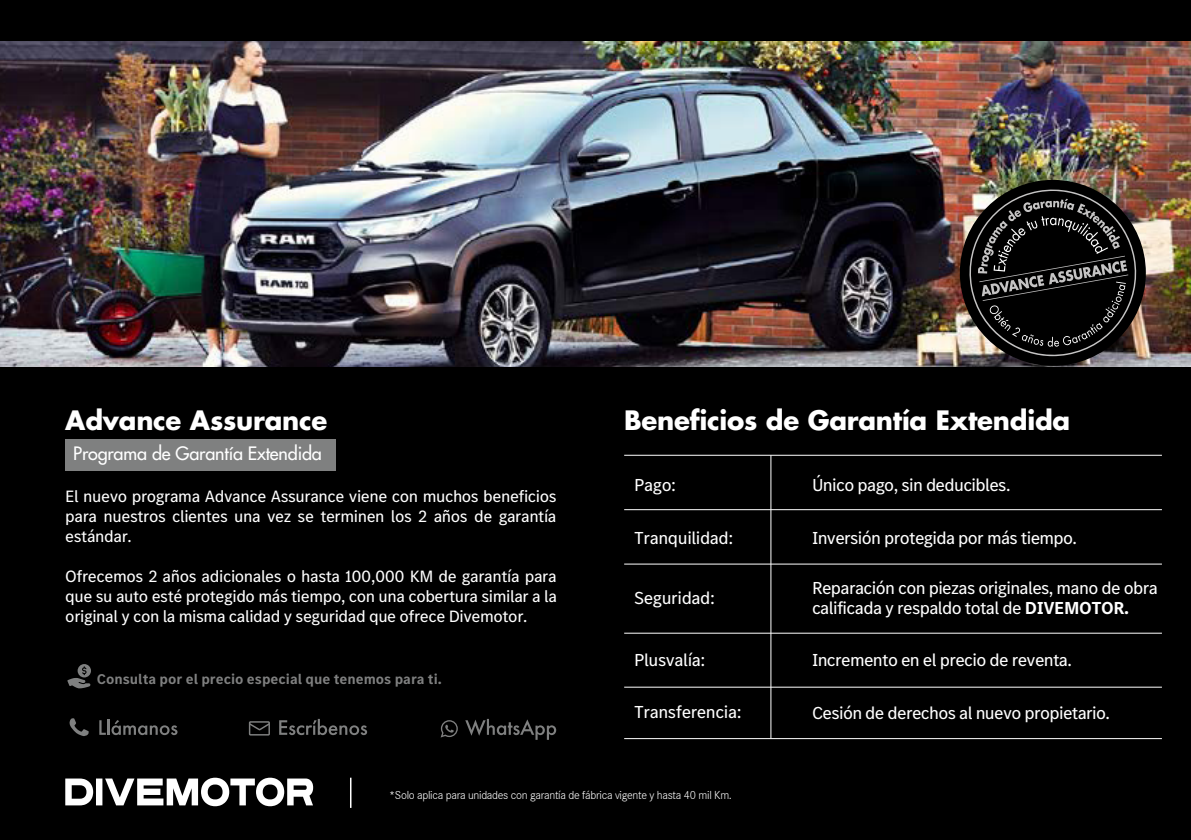
<style>
.page{position:relative;width:1191px;height:840px;background:#000}
.page>*{position:absolute;margin:0;border:0;box-sizing:border-box;transform-origin:0 0}
.t1{font:700 26px "Futura Std";letter-spacing:-.01em;color:#fff}
.t2{font:18px/20px "MB Corpo S Text";letter-spacing:-.035em;color:#fff}
.t3{font:500 18px "Futura Std";letter-spacing:-.01em;color:#fff}
.t4{font:17px/20px "MB Corpo S Text";letter-spacing:-.025em;color:#fff;text-align:justify}
.t5{font:700 14.6px "MB Corpo S Text";color:#7f8080}
.t6{font:300 12px "Corporate S";letter-spacing:-.025em;color:#fff}
.s1{font-weight:700}
</style>
<div class="page">
<svg style="left:65px;top:778px;width:248px;height:28px"></svg>
<hr style="left:350px;top:778px;width:1px;height:30px;background:#fff">
<img style="left:0;top:41px;width:1191px;height:325px">
<div style="left:959px;top:180px;width:186px;height:186px;background:#000;border-radius:50%"></div>
<svg style="left:967px;top:187px;width:171px;height:174px"></svg>
<svg style="left:67px;top:664px;width:24px;height:24px"></svg>
<hr style="left:770px;top:455px;width:1px;height:284px;background:#fff">
<hr style="left:624px;top:509px;width:538px;height:1px;background:#fff">
<hr style="left:624px;top:564px;width:538px;height:1px;background:#fff">
<hr style="left:624px;top:455px;width:538px;height:1px;background:#fff">
<hr style="left:624px;top:633px;width:538px;height:1px;background:#fff">
<hr style="left:624px;top:687px;width:538px;height:1px;background:#fff">
<hr style="left:624px;top:738px;width:538px;height:1px;background:#fff">
<div style="left:65px;top:439px;width:271px;height:31px;background:#7f8080"></div>
<svg style="left:440px;top:720px;width:18px;height:17px"></svg>
<svg style="left:465px;top:719px;width:91px;height:21px"></svg>
<svg style="left:69px;top:718px;width:20px;height:18px"></svg>
<svg style="left:99px;top:719px;width:78px;height:16px"></svg>
<div style="left:249px;top:721px;width:21px;height:14px;border:1px solid #7f8080"></div>
<svg style="left:248px;top:722px;width:22px;height:10px"></svg>
<svg style="left:279px;top:719px;width:88px;height:16px"></svg>
<h1 class="t1" style="left:65px;top:403px;width:263px">Advance Assurance</h1>
<p class="t3" style="left:73px;top:442px;width:250px">Programa de Garantía Extendida</p>
<p class="t4" style="left:65px;top:486px;width:493px">El nuevo programa Advance Assurance viene con muchos beneficios para nuestros clientes una vez se terminen los 2 años de garantía estándar.</p>
<p class="t4" style="left:65px;top:566px;width:493px">Ofrecemos 2 años adicionales o hasta 100,000 KM de garantía para que su auto esté protegido más tiempo, con una cobertura similar a la original y con la misma calidad y seguridad que ofrece Divemotor.</p>
<p class="t5" style="left:97px;top:669px;width:346px">Consulta por el precio especial que tenemos para ti.</p>
<h1 class="t1" style="left:624px;top:403px;width:447px">Beneficios de Garantía Extendida</h1>
<p class="t2" style="left:634px;top:474px;width:43px">Pago:</p>
<p class="t2" style="left:634px;top:527px;width:100px">Tranquilidad:</p>
<p class="t2" style="left:634px;top:587px;width:82px">Seguridad:</p>
<p class="t2" style="left:634px;top:649px;width:73px">Plusvalía:</p>
<p class="t2" style="left:634px;top:701px;width:109px">Transferencia:</p>
<p class="t2" style="left:812px;top:474px;width:200px">Único pago, sin deducibles.</p>
<p class="t2" style="left:812px;top:527px;width:266px">Inversión protegida por más tiempo.</p>
<p class="t2" style="left:812px;top:578px;width:347px">Reparación con piezas originales, mano de obra calificada y respaldo total de <span class="s1">DIVEMOTOR.</span></p>
<p class="t2" style="left:812px;top:649px;width:261px">Incremento en el precio de reventa.</p>
<p class="t2" style="left:812px;top:702px;width:299px">Cesión de derechos al nuevo propietario.</p>
<p class="t6" style="left:389px;top:788px;width:344px">*Solo aplica para unidades con garantía de fábrica vigente y hasta 40 mil Km.</p>
</div>
